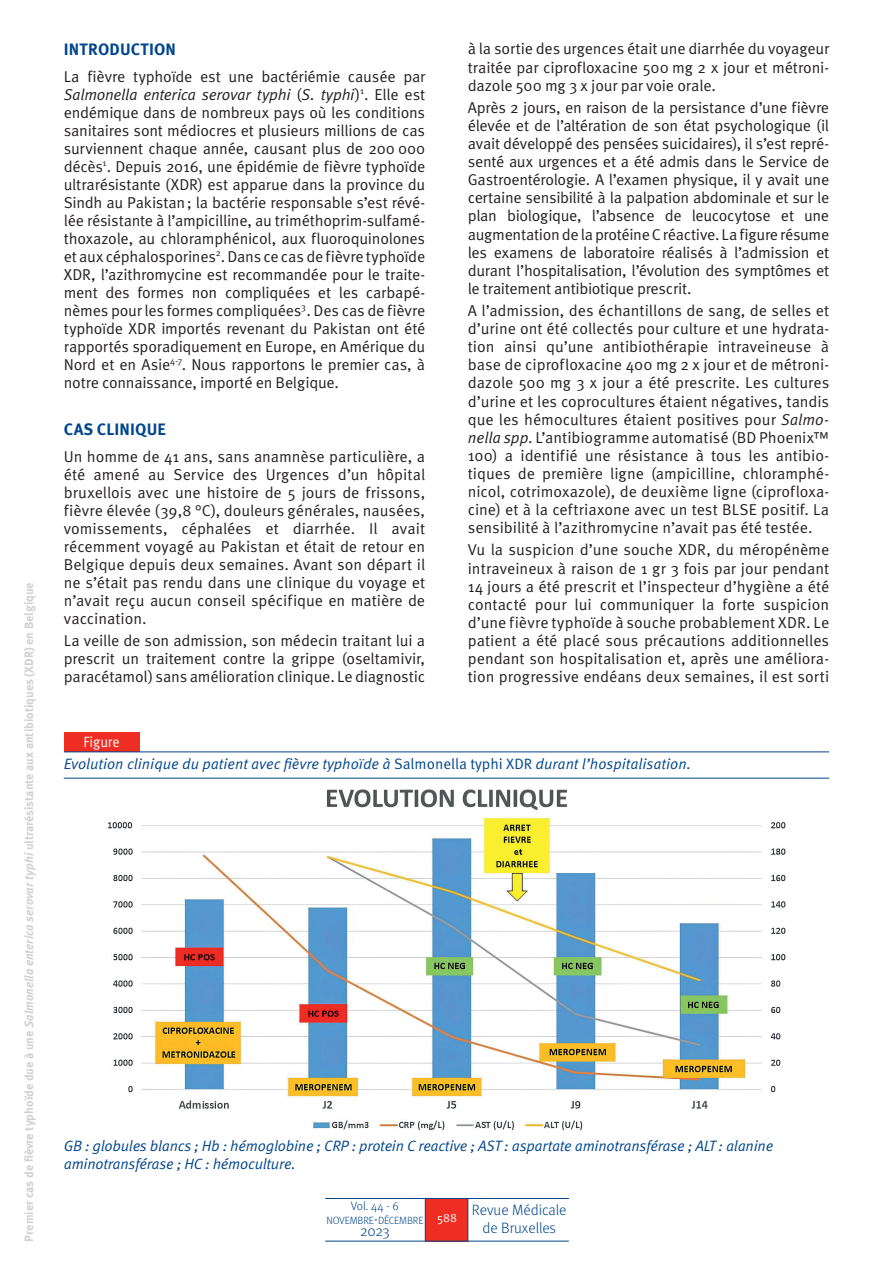
<style>
.page{position:relative;width:893px;height:1263px;background:#fff}
.page>*{position:absolute;margin:0;border:0;box-sizing:border-box;transform-origin:0 0}
.t1{font:700 16.5px "Meta Pro";letter-spacing:.01em;color:#01468c}
.t2{font:15.75px/18.1px "Meta Pro Norm";letter-spacing:-.01em;color:#231f20;text-align:justify}
.t3{font:italic 15.75px "Meta Pro";letter-spacing:-.02em;color:#231f20}
.t4{font:italic 15px/21.9px "Meta Pro";letter-spacing:-.015em;color:#01468c}
.t5{font:300 15px/18px "Meta Pro";color:#01468c;text-align:center}
.t6{font:300 15px "Meta Pro";color:#01468c}
.t7{font:700 12px "Meta Pro";color:#cfd0d2}
.t8{font:300 12px "Meta Pro";color:#01468c}
.t9{font:12px "Meta Pro Norm";color:#fff}
.t10{font:300 10.5px "Meta Pro";letter-spacing:-.015em;color:#01468c}
.s1{font-style:italic}
.s2{font-family:"Meta Pro Norm";font-style:normal}
.s3{font-family:"Meta Pro";font-style:italic}
.s4{font-style:normal;color:#fff}
.s5{font-style:normal}
.s6{font-size:15px}
.s7{font-style:inherit}
</style>
<div class="page">
<div style="left:426px;top:1198px;width:42px;height:43px;background:#ee2e22"></div>
<hr style="left:325px;top:1241px;width:244px;height:1px;background:#01468c">
<hr style="left:467px;top:1198px;width:1px;height:43px;background:#01468c">
<hr style="left:425px;top:1198px;width:1px;height:43px;background:#01468c">
<hr style="left:325px;top:1198px;width:244px;height:1px;background:#01468c">
<div style="left:64px;top:732px;width:75px;height:19px;background:#ee2e22"></div>
<hr style="left:64px;top:751px;width:765px;height:1px;background:#01468c">
<hr style="left:64px;top:778px;width:765px;height:1px;background:#01468c">
<img style="left:107px;top:789px;width:679px;height:342px">
<p class="t7" style="left:20px;top:1241px;width:660px;rotate:-90deg">Premier cas de fièvre typhoïde due à une <span class="s1">Salmonella enterica serovar typhi</span> ultrarésistante aux antibiotiques (XDR) en Belgique</p>
<p class="t1" style="left:64px;top:36px;width:114px">INTRODUCTION</p>
<p class="t2" style="left:64px;top:66px;width:363px">La fièvre typhoïde est une bactériémie causée par</p>
<p class="t3" style="left:64px;top:82px;width:363px">Salmonella enterica serovar typhi <span class="s2">(</span>S. typhi<span class="s2">)</span><sup>1</sup><span class="s2">. Elle est</span></p>
<p class="t2" style="left:64px;top:102px;width:363px">endémique dans de nombreux pays où les conditions sanitaires sont médiocres et plusieurs millions de cas surviennent chaque année, causant plus de 200 000 décès<sup>1</sup>. Depuis 2016, une épidémie de fièvre typhoïde ultrarésistante (XDR) est apparue dans la province du Sindh au Pakistan; la bactérie responsable s’est révé&shy;lée résistante à l’ampicilline, au triméthoprim-sulfamé&shy;thoxazole, au chloramphénicol, aux fluoroquinolones et aux céphalosporines<sup>2</sup>. Dans ce cas de fièvre typhoïde XDR, l’azithromycine est recommandée pour le traite&shy;ment des formes non compliquées et les carbapé&shy;nèmes pour les formes compliquées<sup>3</sup>. Des cas de fièvre typhoïde XDR importés revenant du Pakistan ont été rapportés sporadiquement en Europe, en Amérique du Nord et en Asie<sup>4-7</sup>. Nous rapportons le premier cas, à notre connaissance, importé en Belgique.</p>
<p class="t1" style="left:64px;top:417px;width:104px">CAS CLINIQUE</p>
<p class="t2" style="left:64px;top:446px;width:363px">Un homme de 41 ans, sans anamnèse particulière, a été amené au Service des Urgences d’un hôpital bruxellois avec une histoire de 5 jours de frissons, fièvre élevée (39,8 °C), douleurs générales, nausées, vomissements, céphalées et diarrhée. Il avait récemment voyagé au Pakistan et était de retour en Belgique depuis deux semaines. Avant son départ il ne s’était pas rendu dans une clinique du voyage et n’avait reçu aucun conseil spécifique en matière de vaccination.</p>
<p class="t2" style="left:64px;top:631px;width:363px">La veille de son admission, son médecin traitant lui a prescrit un traitement contre la grippe (oseltamivir, paracétamol) sans amélioration clinique. Le diagnostic</p>
<p class="t2" style="left:468px;top:39px;width:363px">à la sortie des urgences était une diarrhée du voyageur traitée par ciprofloxacine 500 mg 2 x jour et métroni&shy;dazole 500 mg 3 x jour par voie orale.</p>
<p class="t2" style="left:468px;top:97px;width:363px">Après 2 jours, en raison de la persistance d’une fièvre élevée et de l’altération de son état psychologique (il avait développé des pensées suicidaires), il s’est repré&shy;senté aux urgences et a été admis dans le Service de Gastroentérologie. A l’examen physique, il y avait une certaine sensibilité à la palpation abdominale et sur le plan biologique, l’absence de leucocytose et une augmentation de la protéine C réactive. La figure résume les examens de laboratoire réalisés à l’admission et durant l’hospitalisation, l’évolution des symptômes et le traitement antibiotique prescrit.</p>
<p class="t2" style="left:468px;top:301px;width:363px">A l’admission, des échantillons de sang, de selles et d’urine ont été collectés pour culture et une hydrata&shy;tion ainsi qu’une antibiothérapie intraveineuse à base de ciprofloxacine 400 mg 2 x jour et de métroni&shy;dazole 500 mg 3 x jour a été prescrite. Les cultures d’urine et les coprocultures étaient négatives, tandis que les hémocultures étaient positives pour <span class="s3">Salmo&shy;nella spp</span>. L’antibiogramme automatisé (BD Phoenix™ 100) a identifié une résistance à tous les antibio&shy;tiques de première ligne (ampicilline, chloramphé&shy;nicol, cotrimoxazole), de deuxième ligne (ciprofloxa&shy;cine) et à la ceftriaxone avec un test BLSE positif. La sensibilité à l’azithromycine n’avait pas été testée.</p>
<p class="t2" style="left:468px;top:540px;width:363px">Vu la suspicion d’une souche XDR, du méropénème intraveineux à raison de 1 gr 3 fois par jour pendant 14 jours a été prescrit et l’inspecteur d’hygiène a été contacté pour lui communiquer la forte suspicion d’une fièvre typhoïde à souche probablement XDR. Le patient a été placé sous précautions additionnelles pendant son hospitalisation et, après une améliora&shy;tion progressive endéans deux semaines, il est sorti</p>
<p class="t4" style="left:64px;top:730px;width:629px;text-indent:20px"><span class="s4">Figure<br></span>Evolution clinique du patient avec fièvre typhoïde à <span class="s5">Salmonella typhi XDR</span> durant l’hospitalisation.</p>
<p class="t4" style="left:64px;top:1136px;width:711px;line-height:18px">GB : globules blancs ; Hb : hémoglobine ; CRP : protein C reactive ; AST : aspartate aminotransférase ; ALT : alanine aminotransférase ; HC : hémoculture.</p>
<p class="t8" style="left:351px;top:1197px;width:49px">Vol. 44 - 6</p>
<p class="t10" style="left:326px;top:1213px;width:99px">NOVEMBRE<span class="s6">-</span>DÉCEMBRE</p>
<p class="t6" style="left:360px;top:1220px;width:31px">2023</p>
<p class="t9" style="left:437px;top:1208px;width:21px">588</p>
<p class="t5" style="left:472px;top:1200px;width:96px"><span class="s7">R</span>evue Médicale de Bruxelles</p>
</div>
